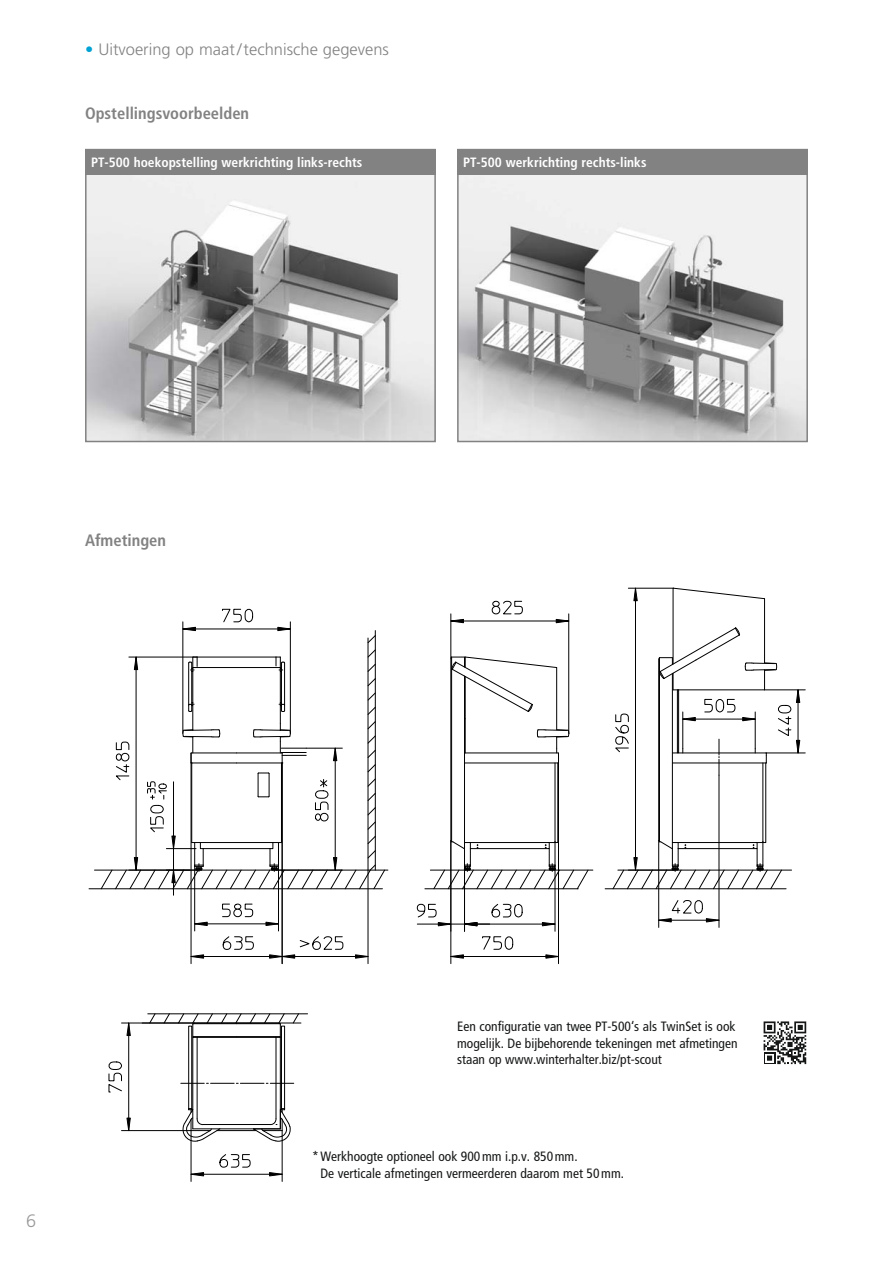
<style>
.page{position:relative;width:893px;height:1263px;background:#fff}
.page>*{position:absolute;margin:0;border:0;box-sizing:border-box;transform-origin:0 0}
.t1{font:300 18px "Frutiger";color:#989899}
.t2{font:300 16.5px "Frutiger";color:#818281}
.t3{font:700 condensed 16.5px "Frutiger";color:#818281}
.t4{font:condensed 13.5px/16.5px "Frutiger";color:#151616}
.t5{font:700 condensed 13.5px "Frutiger";color:#fff}
.s1{color:#00a3d4}
</style>
<div class="page">
<svg style="left:181px;top:1083px;width:113px;height:1px"></svg>
<hr style="left:276px;top:1037px;width:1px;height:82px;background:#000">
<hr style="left:203px;top:1124px;width:67px;height:1px;background:#000">
<hr style="left:197px;top:1037px;width:1px;height:82px;background:#000">
<hr style="left:220px;top:1128px;width:60px;height:1px;background:#000">
<hr style="left:217px;top:1130px;width:39px;height:1px;background:#000">
<hr style="left:192px;top:1037px;width:1px;height:72px;background:#000">
<hr style="left:280px;top:1037px;width:1px;height:91px;background:#000">
<div style="left:188px;top:1026px;width:4px;height:83px;border:1px solid #000"></div>
<div style="left:281px;top:1026px;width:4px;height:83px;border:1px solid #000"></div>
<hr style="left:764px;top:599px;width:1px;height:57px;background:#000">
<hr style="left:673px;top:588px;width:1px;height:76px;background:#000">
<svg style="left:182px;top:1106px;width:39px;height:36px"></svg>
<svg style="left:250px;top:1106px;width:41px;height:36px"></svg>
<svg style="left:672px;top:587px;width:93px;height:13px"></svg>
<svg style="left:149px;top:1014px;width:7px;height:8px"></svg>
<svg style="left:163px;top:1014px;width:7px;height:8px"></svg>
<svg style="left:178px;top:1014px;width:6px;height:8px"></svg>
<svg style="left:192px;top:1014px;width:93px;height:25px"></svg>
<svg style="left:293px;top:1014px;width:6px;height:8px"></svg>
<hr style="left:142px;top:1022px;width:159px;height:1px;background:#000">
<hr style="left:148px;top:1013px;width:160px;height:1px;background:#000">
<hr style="left:605px;top:888px;width:181px;height:1px;background:#000">
<hr style="left:425px;top:888px;width:153px;height:1px;background:#000">
<hr style="left:430px;top:870px;width:163px;height:1px;background:#000">
<svg style="left:367px;top:635px;width:8px;height:8px"></svg>
<hr style="left:375px;top:630px;width:1px;height:240px;background:#000">
<hr style="left:368px;top:638px;width:1px;height:232px;background:#000">
<hr style="left:94px;top:870px;width:294px;height:1px;background:#000">
<hr style="left:89px;top:888px;width:293px;height:1px;background:#000">
<svg style="left:433px;top:656px;width:156px;height:233px"></svg>
<hr style="left:195px;top:923px;width:83px;height:1px;background:#000">
<hr style="left:278px;top:865px;width:1px;height:66px;background:#000">
<hr style="left:194px;top:865px;width:1px;height:66px;background:#000">
<svg style="left:195px;top:922px;width:12px;height:3px"></svg>
<svg style="left:266px;top:922px;width:12px;height:3px"></svg>
<svg style="left:222px;top:903px;width:31px;height:14px"></svg>
<hr style="left:635px;top:588px;width:1px;height:282px;background:#000">
<hr style="left:628px;top:588px;width:45px;height:1px;background:#000">
<svg style="left:634px;top:588px;width:3px;height:13px"></svg>
<hr style="left:658px;top:840px;width:1px;height:87px;background:#000">
<hr style="left:719px;top:775px;width:1px;height:152px;background:#000">
<svg style="left:659px;top:899px;width:60px;height:23px"></svg>
<hr style="left:451px;top:956px;width:107px;height:1px;background:#000">
<hr style="left:558px;top:755px;width:1px;height:209px;background:#000">
<hr style="left:451px;top:840px;width:1px;height:124px;background:#000">
<svg style="left:451px;top:955px;width:12px;height:3px"></svg>
<svg style="left:546px;top:955px;width:12px;height:3px"></svg>
<svg style="left:482px;top:936px;width:31px;height:14px"></svg>
<hr style="left:764px;top:690px;width:41px;height:1px;background:#000">
<hr style="left:766px;top:753px;width:39px;height:1px;background:#000">
<svg style="left:612px;top:627px;width:188px;height:262px"></svg>
<hr style="left:191px;top:1174px;width:91px;height:1px;background:#000">
<hr style="left:282px;top:1130px;width:1px;height:51px;background:#000">
<hr style="left:191px;top:1130px;width:1px;height:51px;background:#000">
<svg style="left:191px;top:1172px;width:13px;height:4px"></svg>
<svg style="left:269px;top:1172px;width:13px;height:4px"></svg>
<svg style="left:219px;top:1154px;width:32px;height:14px"></svg>
<hr style="left:183px;top:629px;width:107px;height:1px;background:#000">
<hr style="left:183px;top:622px;width:1px;height:111px;background:#000">
<hr style="left:290px;top:622px;width:1px;height:111px;background:#000">
<svg style="left:278px;top:627px;width:12px;height:4px"></svg>
<svg style="left:183px;top:627px;width:13px;height:4px"></svg>
<svg style="left:222px;top:608px;width:31px;height:15px"></svg>
<svg style="left:101px;top:649px;width:284px;height:246px"></svg>
<hr style="left:191px;top:956px;width:91px;height:1px;background:#000">
<hr style="left:191px;top:753px;width:1px;height:211px;background:#000">
<svg style="left:191px;top:955px;width:13px;height:3px"></svg>
<svg style="left:222px;top:936px;width:32px;height:14px"></svg>
<hr style="left:464px;top:924px;width:91px;height:1px;background:#000">
<hr style="left:555px;top:865px;width:1px;height:66px;background:#000">
<svg style="left:542px;top:922px;width:13px;height:4px"></svg>
<hr style="left:417px;top:924px;width:47px;height:1px;background:#000">
<hr style="left:464px;top:865px;width:1px;height:66px;background:#000">
<svg style="left:465px;top:903px;width:58px;height:23px"></svg>
<svg style="left:417px;top:904px;width:34px;height:22px"></svg>
<hr style="left:128px;top:1023px;width:1px;height:107px;background:#000">
<hr style="left:121px;top:1130px;width:70px;height:1px;background:#000">
<hr style="left:121px;top:1023px;width:73px;height:1px;background:#000">
<svg style="left:127px;top:1023px;width:3px;height:12px"></svg>
<svg style="left:127px;top:1118px;width:3px;height:13px"></svg>
<svg style="left:108px;top:1061px;width:14px;height:32px"></svg>
<hr style="left:451px;top:621px;width:118px;height:1px;background:#000">
<hr style="left:568px;top:614px;width:1px;height:119px;background:#000">
<hr style="left:451px;top:614px;width:1px;height:44px;background:#000">
<svg style="left:451px;top:619px;width:12px;height:4px"></svg>
<svg style="left:556px;top:619px;width:13px;height:4px"></svg>
<svg style="left:491px;top:601px;width:32px;height:13px"></svg>
<hr style="left:282px;top:956px;width:86px;height:1px;background:#000">
<hr style="left:368px;top:870px;width:1px;height:94px;background:#000">
<hr style="left:282px;top:763px;width:1px;height:201px;background:#000">
<svg style="left:355px;top:955px;width:13px;height:3px"></svg>
<svg style="left:269px;top:936px;width:75px;height:22px"></svg>
<img style="left:88px;top:174px;width:345px;height:265px">
<div style="left:85px;top:149px;width:351px;height:293px;border:2px solid #818281"></div>
<img style="left:460px;top:174px;width:345px;height:265px">
<div style="left:457px;top:149px;width:351px;height:293px;border:2px solid #818281"></div>
<svg style="left:763px;top:1021px;width:44px;height:44px"></svg>
<svg style="left:764px;top:1021px;width:42px;height:43px"></svg>
<div style="left:85px;top:149px;width:351px;height:25px;background:#818281"></div>
<div style="left:457px;top:149px;width:351px;height:25px;background:#818281"></div>
<p class="t2" style="left:85px;top:43px;width:305px"><span class="s1">•</span> Uitvoering op maat / technische gegevens</p>
<p class="t3" style="left:85px;top:106px;width:166px">Opstellingsvoorbeelden</p>
<p class="t5" style="left:91px;top:157px;width:273px">PT-500 hoekopstelling werkrichting links-rechts</p>
<p class="t5" style="left:463px;top:157px;width:185px">PT-500 werkrichting rechts-links</p>
<p class="t3" style="left:85px;top:534px;width:82px">Afmetingen</p>
<h1 class="t1" style="left:26px;top:1213px;width:12px">6</h1>
<p class="t4" style="left:457px;top:1019px;width:282px">Een configuratie van twee PT-500‘s als TwinSet is ook mogelijk. De bijbehorende tekeningen met afmetingen staan op www.winterhalter.biz/pt-scout</p>
<p class="t4" style="left:321px;top:1149px;width:305px;text-indent:-8px">* Werkhoogte optioneel ook 900 mm i.p.v. 850 mm.<br>De verticale afmetingen vermeerderen daarom met 50 mm.</p>
</div>
